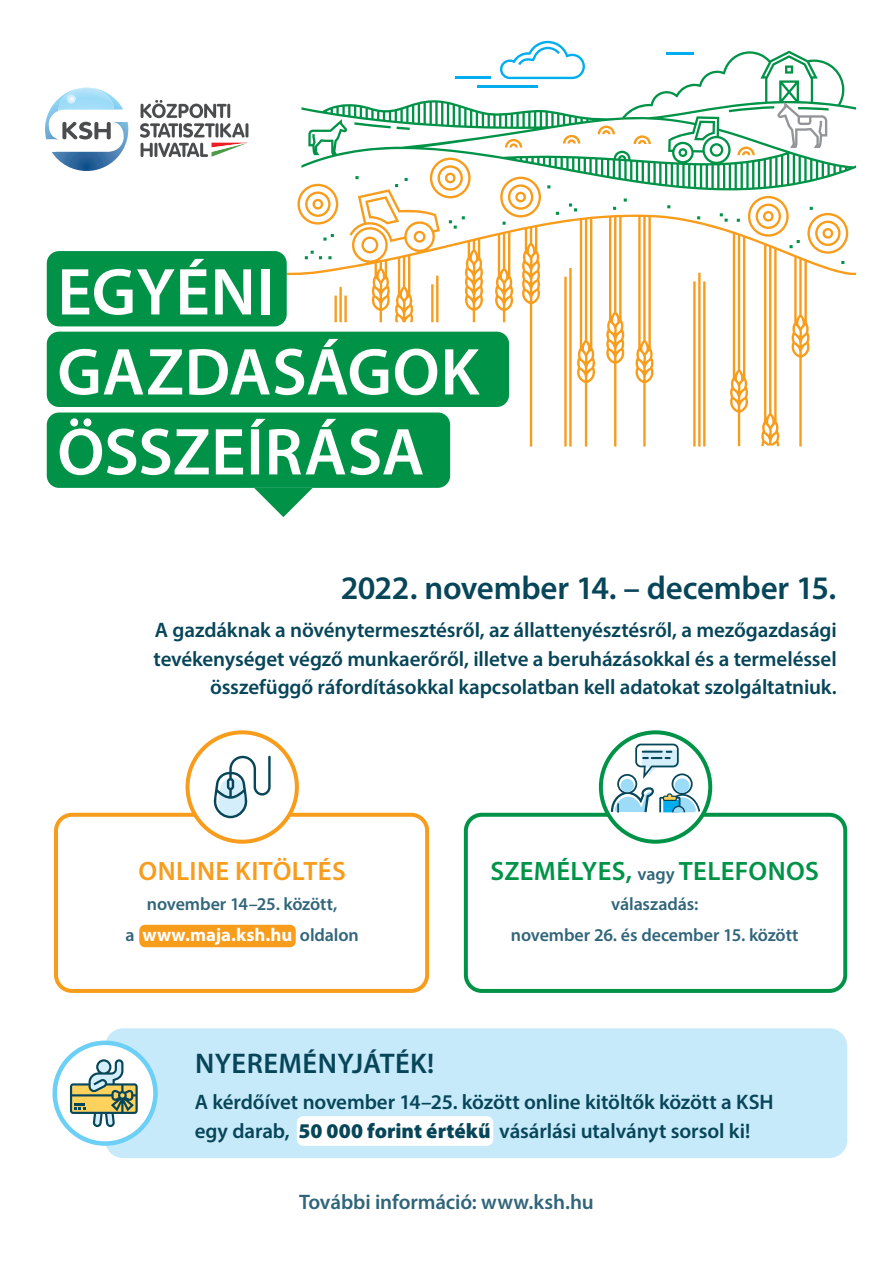
<style>
.page{position:relative;width:893px;height:1263px;background:#fff}
.page>*{position:absolute;margin:0;border:0;box-sizing:border-box;transform-origin:0 0}
.t1{font:600 66.9px/79.9px "Myriad Pro";letter-spacing:.005em;color:#fff}
.t2{font:600 33px "Myriad Pro";letter-spacing:-.01em;color:#074559}
.t3{font:600 28.5px "Myriad Pro";letter-spacing:.015em;color:#074559}
.t4{font:600 26.7px "Myriad Pro";letter-spacing:.015em;color:#009348}
.t5{font:600 26.7px "Myriad Pro";letter-spacing:.015em;color:#f89c1c}
.t6{font:600 21px/28.5px "Myriad Pro";letter-spacing:-.005em;color:#074559}
.t7{font:600 21px "Myriad Pro";letter-spacing:-.005em;color:#31657a}
.t8{font:700 18.6px "Myriad Pro";color:#fff}
.t9{font:600 18px/30.6px "Myriad Pro";letter-spacing:-.005em;color:#31657a;text-align:center}
.s1{font-weight:600;font-size:18px;color:#31657a}
.s2{font-size:18px;color:#31657a}
.s3{font-weight:900}
</style>
<div class="page">
<div style="left:464px;top:813px;width:383px;height:180px;border:4px solid #009348;border-radius:16px"></div>
<div style="left:105px;top:1028px;width:742px;height:130px;background:#c6eafa;border-radius:18px"></div>
<svg style="left:45px;top:88px;width:83px;height:83px"></svg>
<svg style="left:140px;top:100px;width:108px;height:57px"></svg>
<svg style="left:529px;top:41px;width:37px;height:10px"></svg>
<svg style="left:287px;top:190px;width:569px;height:256px"></svg>
<svg style="left:301px;top:51px;width:555px;height:139px"></svg>
<svg style="left:729px;top:102px;width:100px;height:53px"></svg>
<div style="left:54px;top:813px;width:375px;height:180px;border:4px solid #f89c1c;border-radius:16px"></div>
<div style="left:188px;top:732px;width:109px;height:110px;background:#fff;border-radius:50%"></div>
<div style="left:186px;top:730px;width:113px;height:114px;border:4px solid #f89c1c;border-radius:50%"></div>
<svg style="left:55px;top:1043px;width:100px;height:100px;fill:#fff"></svg>
<div style="left:53px;top:1040px;width:105px;height:106px;border:4px solid #6bcff6;border-radius:50%"></div>
<svg style="left:601px;top:732px;width:109px;height:110px"></svg>
<div style="left:599px;top:730px;width:113px;height:114px;border:4px solid #009348;border-radius:50%"></div>
<div style="left:139px;top:925px;width:157px;height:22px;background:#f89c1c;border-radius:6px"></div>
<svg style="left:611px;top:744px;width:89px;height:69px"></svg>
<div style="left:47px;top:412px;width:403px;height:76px;background:#009348;border-radius:12px"></div>
<div style="left:47px;top:251px;width:240px;height:75px;background:#009348;border-radius:12px"></div>
<div style="left:47px;top:332px;width:462px;height:75px;background:#009348;border-radius:12px"></div>
<svg style="left:254px;top:488px;width:59px;height:29px"></svg>
<svg style="left:213px;top:756px;width:58px;height:62px"></svg>
<svg style="left:70px;top:1059px;width:68px;height:68px"></svg>
<div style="left:297px;top:1116px;width:196px;height:30px;background:#fff;border-radius:6px"></div>
<h1 class="t1" style="left:57px;top:250px;width:424px">EGYÉNI<br>GAZDASÁGOK</h1>
<h1 class="t1" style="left:57px;top:410px;width:369px">ÖSSZEÍRÁSA</h1>
<h2 class="t2" style="left:341px;top:567px;width:497px">2022. november 14. – december 15.</h2>
<p class="t6" style="left:154px;top:615px;width:685px;text-align:right">A gazdáknak a növénytermesztésről, az állattenyésztésről, a mezőgazdasági tevékenységet végző munkaerőről, illetve a beruházásokkal és a termeléssel összefüggő ráfordításokkal kapcsolatban kell adatokat szolgáltatniuk.</p>
<p class="t5" style="left:139px;top:854px;width:209px">ONLINE KITÖLTÉS</p>
<p class="t9" style="left:147px;top:888px;width:192px">november 14–25. között,</p>
<p class="t8" style="left:126px;top:923px;width:235px"><span class="s1">a</span> www.maja.ksh.hu <span class="s1">oldalon</span></p>
<p class="t4" style="left:490px;top:854px;width:330px">SZEMÉLYES, <span class="s2">vagy</span> TELEFONOS</p>
<p class="t9" style="left:511px;top:888px;width:289px">válaszadás:<br>november 26. és december 15. között</p>
<h3 class="t3" style="left:195px;top:1045px;width:241px">NYEREMÉNYJÁTÉK!</h3>
<p class="t6" style="left:195px;top:1087px;width:580px">A kérdőívet november 14–25. között online kitöltők között a KSH egy darab, <span class="s3">50 000 forint értékű</span> vásárlási utalványt sorsol ki!</p>
<p class="t7" style="left:299px;top:1189px;width:296px">További információ: www.ksh.hu</p>
</div>
